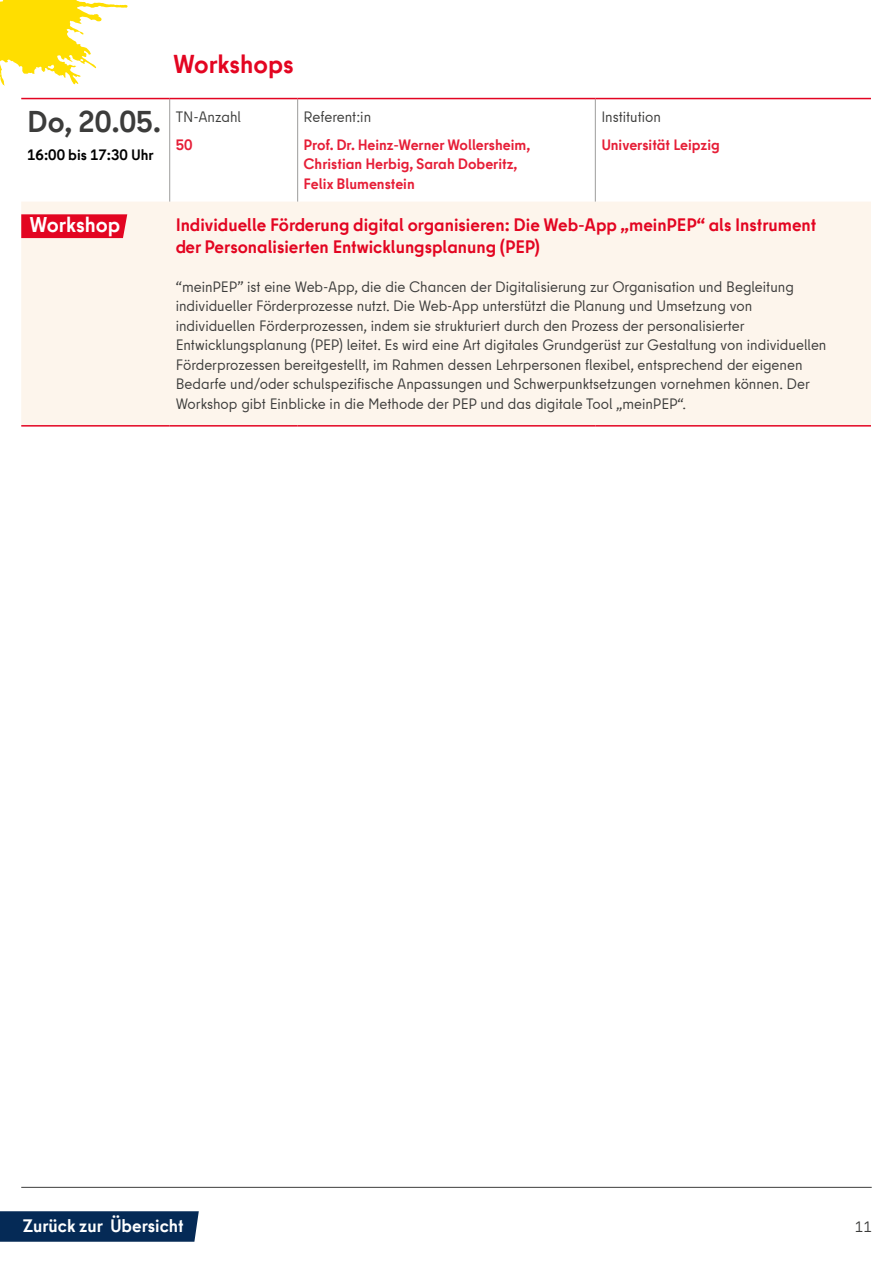
<style>
.page{position:relative;width:893px;height:1263px;background:#fff}
.page>*{position:absolute;margin:0;border:0;box-sizing:border-box;transform-origin:0 0}
.t1{font:700 30px "Berlin Type Office";color:#3c3c3b}
.t2{font:700 25.8px "Berlin Type Office";color:#e30521}
.t3{font:700 21.3px "Berlin Type Office";color:#fff}
.t4{font:700 18px/21.6px "Berlin Type Office";color:#e30521}
.t5{font:700 18px "Berlin Type Office";color:#fff}
.t6{font:15px/19.5px "Berlin Type Office";color:#3c3c3b}
.t7{font:700 15px/19.5px "Berlin Type Office";color:#e61e37}
.t8{font:700 15px "Berlin Type Office";color:#000}
</style>
<div class="page">
<svg style="left:0;top:1211px;width:199px;height:31px;background:#0c305a"></svg>
<hr style="left:21px;top:1187px;width:851px;height:1px;background:#3c3c3b">
<div style="left:21px;top:202px;width:850px;height:223px;background:#fdf5ec"></div>
<hr style="left:169px;top:99px;width:1px;height:103px;background:#9d9d9c">
<hr style="left:297px;top:99px;width:1px;height:103px;background:#9d9d9c">
<hr style="left:595px;top:99px;width:1px;height:103px;background:#9d9d9c">
<hr style="left:21px;top:98px;width:149px;height:1px;background:#e30521">
<hr style="left:170px;top:98px;width:128px;height:1px;background:#e30521">
<hr style="left:298px;top:98px;width:297px;height:1px;background:#e30521">
<hr style="left:595px;top:98px;width:276px;height:1px;background:#e30521">
<hr style="left:21px;top:425px;width:149px;height:2px;background:#e30521">
<hr style="left:170px;top:425px;width:128px;height:2px;background:#e30521">
<hr style="left:298px;top:425px;width:297px;height:2px;background:#e30521">
<hr style="left:595px;top:425px;width:276px;height:2px;background:#e30521">
<svg style="left:21px;top:214px;width:106px;height:24px;background:#e30d27"></svg>
<svg style="left:0;top:0;width:128px;height:86px"></svg>
<h1 class="t1" style="left:27px;top:103px;width:135px">Do, 20.05.</h1>
<p class="t8" style="left:27px;top:145px;width:128px">16:00 bis 17:30 Uhr</p>
<h2 class="t2" style="left:173px;top:48px;width:122px">Workshops</h2>
<p class="t6" style="left:176px;top:107px;width:67px">TN-Anzahl</p>
<p class="t7" style="left:176px;top:135px;width:18px">50</p>
<p class="t6" style="left:304px;top:107px;width:69px">Referent:in</p>
<p class="t7" style="left:304px;top:135px;width:228px">Prof. Dr. Heinz-Werner Wollersheim,<br>Christian Herbig, Sarah Doberitz,<br>Felix Blumenstein</p>
<p class="t6" style="left:601px;top:107px;width:61px">Institution</p>
<p class="t7" style="left:601px;top:135px;width:120px">Universität Leipzig</p>
<h3 class="t3" style="left:30px;top:211px;width:92px">Workshop</h3>
<p class="t4" style="left:176px;top:214px;width:642px">Individuelle Förderung digital organisieren: Die Web-App „meinPEP“ als Instrument der Personalisierten Entwicklungsplanung (PEP)</p>
<p class="t6" style="left:176px;top:277px;width:652px">“meinPEP” ist eine Web-App, die die Chancen der Digitalisierung zur Organisation und Begleitung individueller Förderprozesse nutzt. Die Web-App unterstützt die Planung und Umsetzung von individuellen Förderprozessen, indem sie strukturiert durch den Prozess der personalisierter Entwicklungsplanung (PEP) leitet. Es wird eine Art digitales Grundgerüst zur Gestaltung von individuellen Förderprozessen bereitgestellt, im Rahmen dessen Lehrpersonen flexibel, entsprechend der eigenen Bedarfe und/oder schulspezifische Anpassungen und Schwerpunktsetzungen vornehmen können. Der Workshop gibt Einblicke in die Methode der PEP und das digitale Tool „meinPEP“.</p>
<p class="t5" style="left:23px;top:1214px;width:162px">Zurück zur Übersicht</p>
<p class="t6" style="left:855px;top:1217px;width:18px">11</p>
</div>
